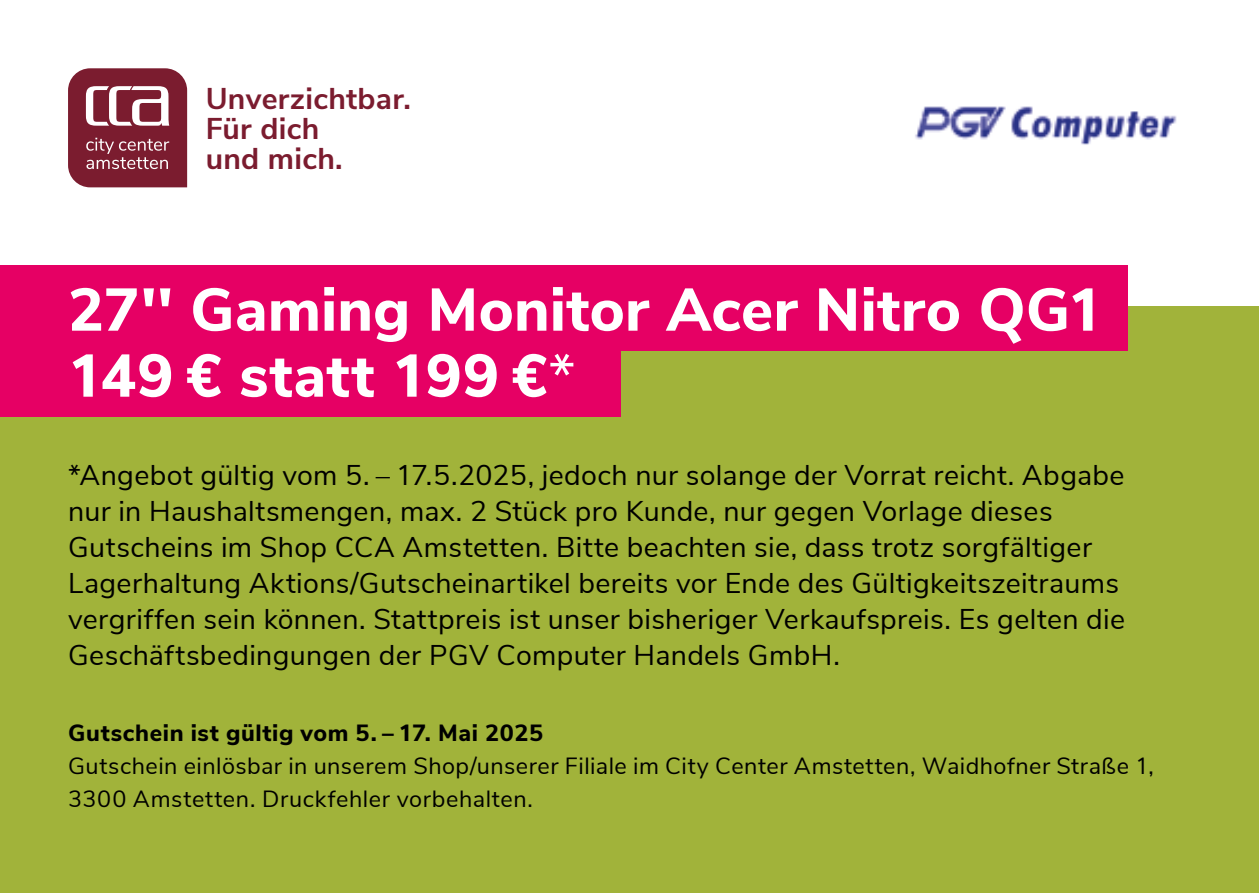
<style>
.page{position:relative;width:1259px;height:893px;background:#fff}
.page>*{position:absolute;margin:0;border:0;box-sizing:border-box;transform-origin:0 0}
.Aktionstext{font:800 60px/66px "Nunito Sans";letter-spacing:.005em;color:#fff}
.t1{font:700 30px/30px "Nunito Sans";letter-spacing:.01em;color:#7b1c2f}
.Fließtext{font:28.5px/36px "Nunito Sans";letter-spacing:.015em;color:#000}
.t2{font:23.4px/33px "Nunito Sans";letter-spacing:.02em;color:#000}
.t3{font:800 23.4px "Nunito Sans";letter-spacing:.03em;color:#000}
.s1{font-weight:400}
</style>
<div class="page">
<div style="left:0;top:306px;width:1259px;height:587px;background:#a1b33a"></div>
<div style="left:0;top:266px;width:1127px;height:85px;background:#e60064"></div>
<div style="left:0;top:332px;width:621px;height:85px;background:#e60064"></div>
<svg style="left:68px;top:68px;width:119px;height:119px;background:#914151"></svg>
<img style="left:915px;top:106px;width:262px;height:39px">
<p class="t1" style="left:206px;top:82px;width:207px">Unverzichtbar.<br>Für dich<br>und mich.</p>
<p class="Aktionstext" style="left:68px;top:273px;width:1037px">27'' Gaming Monitor Acer Nitro QG1<br>149 € statt 199 €<span class="s1">*</span></p>
<p class="Fließtext" style="left:68px;top:455px;width:1058px">*Angebot gültig vom 5. – 17.5.2025, jedoch nur solange der Vorrat reicht. Abgabe nur in Haushaltsmengen, max. 2 Stück pro Kunde, nur gegen Vorlage dieses Gutscheins im Shop CCA Amstetten. Bitte beachten sie, dass trotz sorgfältiger Lagerhaltung Aktions/Gutscheinartikel bereits vor Ende des Gültigkeitszeitraums vergriffen sein können. Stattpreis ist unser bisheriger Verkaufspreis. Es gelten die Geschäftsbedingungen der PGV Computer Handels GmbH.</p>
<p class="t3" style="left:68px;top:716px;width:477px">Gutschein ist gültig vom 5. – 17. Mai 2025</p>
<p class="t2" style="left:68px;top:748px;width:1087px">Gutschein einlösbar in unserem Shop/unserer Filiale im City Center Amstetten, Waidhofner Straße 1,<br>3300 Amstetten. Druckfehler vorbehalten.</p>
</div>
